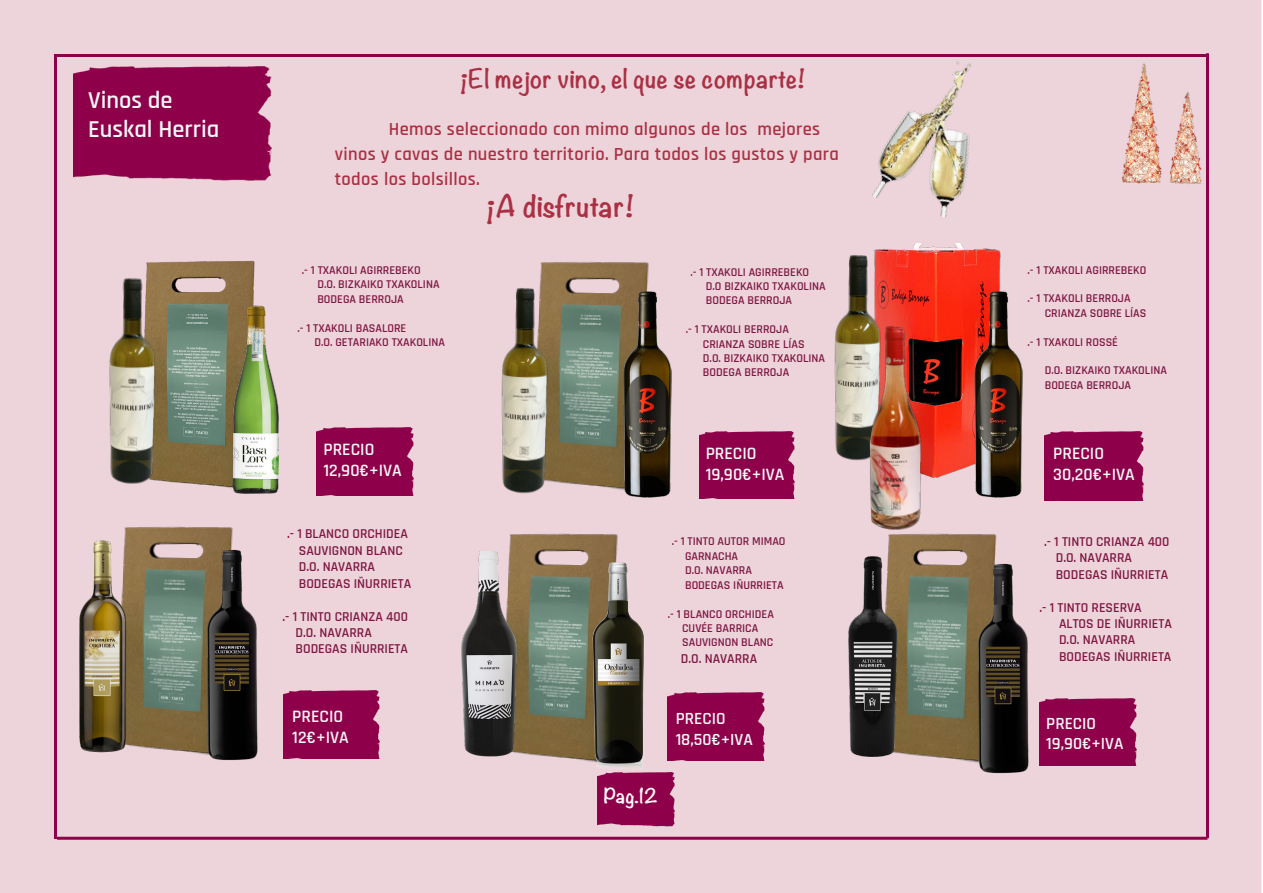
<style>
.page{position:relative;width:1263px;height:893px;background:#fff}
.page>*{position:absolute;margin:0;border:0;box-sizing:border-box;transform-origin:0 0}
.t1{font:700 27.3px "Noteworthy";letter-spacing:.005em;color:#ab3044}
.t2{font:600 24.45px "Rajdhani";color:#f6f7f7}
.t3{font:700 23.55px "Noteworthy";letter-spacing:.02em;color:#ab3044}
.t4{font:600 18.6px/24.9px "Rajdhani";letter-spacing:.02em;color:#ab3044}
.t5{font:700 18.15px "Noteworthy";color:#fefaf8}
.t6{font:600 17.55px "Rajdhani";color:#f6f7f7}
.t7{font:600 17.25px "Rajdhani";color:#f6f7f7}
.t8{font:600 13.65px "Rajdhani";color:#7f1743}
.t9{font:600 12px "Rajdhani";color:#7f1743}
</style>
<div class="page">
<div style="left:0;top:0;width:1261px;height:893px;background:#edd4da"></div>
<img style="left:115px;top:256px;width:178px;height:238px">
<img style="left:505px;top:256px;width:183px;height:241px">
<img style="left:474px;top:528px;width:183px;height:241px">
<img style="left:853px;top:528px;width:182px;height:241px">
<img style="left:583px;top:562px;width:68px;height:207px">
<div style="left:1044px;top:431px;width:100px;height:70px;background:#8e014a"></div>
<div style="left:699px;top:432px;width:95px;height:66px;background:#8e014a"></div>
<img style="left:89px;top:521px;width:183px;height:241px">
<div style="left:283px;top:691px;width:97px;height:67px;background:#8e014a"></div>
<img style="left:98px;top:273px;width:80px;height:219px">
<img style="left:623px;top:292px;width:49px;height:206px">
<img style="left:74px;top:66px;width:197px;height:116px">
<div style="left:668px;top:693px;width:97px;height:67px;background:#8e014a"></div>
<div style="left:1039px;top:698px;width:97px;height:68px;background:#8e014a"></div>
<img style="left:201px;top:550px;width:63px;height:213px">
<img style="left:66px;top:539px;width:78px;height:217px">
<img style="left:454px;top:552px;width:70px;height:208px">
<img style="left:846px;top:554px;width:52px;height:203px">
<img style="left:863px;top:45px;width:138px;height:176px">
<img style="left:227px;top:287px;width:66px;height:208px">
<img style="left:495px;top:283px;width:75px;height:214px">
<img style="left:867px;top:243px;width:136px;height:242px">
<img style="left:828px;top:250px;width:75px;height:214px">
<img style="left:859px;top:316px;width:70px;height:215px">
<img style="left:974px;top:292px;width:49px;height:206px">
<div style="left:317px;top:428px;width:96px;height:67px;background:#8e014a"></div>
<img style="left:972px;top:563px;width:62px;height:214px">
<hr style="left:54px;top:54px;width:3px;height:785px;background:#8e014a">
<hr style="left:1206px;top:53px;width:3px;height:785px;background:#8e014a">
<hr style="left:57px;top:837px;width:1150px;height:3px;background:#8e014a">
<hr style="left:57px;top:54px;width:1150px;height:3px;background:#8e014a">
<img style="left:597px;top:772px;width:77px;height:55px">
<img style="left:1114px;top:58px;width:92px;height:133px">
<p class="t2" style="left:88px;top:86px;width:86px">Vinos de</p>
<p class="t2" style="left:88px;top:115px;width:133px">Euskal Herria</p>
<p class="t3" style="left:460px;top:57px;width:347px">¡El mejor vino, el que se comparte!</p>
<p class="t4" style="left:335px;top:117px;width:506px;text-indent:54px">Hemos seleccionado con mimo algunos de los mejores vinos y cavas de nuestro territorio. Para todos los gustos y para todos los bolsillos.</p>
<p class="t1" style="left:486px;top:182px;width:149px">¡A disfrutar!</p>
<p class="t9" style="left:302px;top:263px;width:120px">.- 1 TXAKOLI AGIRREBEKO</p>
<p class="t9" style="left:317px;top:277px;width:124px">D.O. BIZKAIKO TXAKOLINA</p>
<p class="t9" style="left:317px;top:292px;width:88px">BODEGA BERROJA</p>
<p class="t9" style="left:297px;top:321px;width:110px">.- 1 TXAKOLI BASALORE</p>
<p class="t9" style="left:314px;top:335px;width:132px">D.O. GETARIAKO TXAKOLINA</p>
<p class="t6" style="left:323px;top:439px;width:52px">PRECIO</p>
<p class="t6" style="left:323px;top:460px;width:80px">12,90€+IVA</p>
<p class="t8" style="left:287px;top:526px;width:122px">.- 1 BLANCO ORCHIDEA</p>
<p class="t8" style="left:299px;top:542px;width:105px">SAUVIGNON BLANC</p>
<p class="t8" style="left:299px;top:559px;width:78px">D.O. NAVARRA</p>
<p class="t8" style="left:299px;top:575px;width:114px">BODEGAS IÑURRIETA</p>
<p class="t8" style="left:282px;top:608px;width:127px">.- 1 TINTO CRIANZA 400</p>
<p class="t8" style="left:296px;top:625px;width:78px">D.O. NAVARRA</p>
<p class="t8" style="left:296px;top:641px;width:114px">BODEGAS IÑURRIETA</p>
<p class="t6" style="left:292px;top:706px;width:52px">PRECIO</p>
<p class="t6" style="left:292px;top:727px;width:58px">12€+IVA</p>
<p class="t9" style="left:690px;top:265px;width:120px">.- 1 TXAKOLI AGIRREBEKO</p>
<p class="t9" style="left:706px;top:279px;width:121px">D.O BIZKAIKO TXAKOLINA</p>
<p class="t9" style="left:706px;top:293px;width:88px">BODEGA BERROJA</p>
<p class="t9" style="left:686px;top:322px;width:105px">.- 1 TXAKOLI BERROJA</p>
<p class="t9" style="left:703px;top:337px;width:103px">CRIANZA SOBRE LÍAS</p>
<p class="t9" style="left:703px;top:351px;width:124px">D.O. BIZKAIKO TXAKOLINA</p>
<p class="t9" style="left:703px;top:365px;width:88px">BODEGA BERROJA</p>
<p class="t6" style="left:706px;top:443px;width:52px">PRECIO</p>
<p class="t6" style="left:706px;top:464px;width:80px">19,90€+IVA</p>
<p class="t9" style="left:672px;top:534px;width:115px">.- 1 TINTO AUTOR MIMAO</p>
<p class="t9" style="left:685px;top:549px;width:55px">GARNACHA</p>
<p class="t9" style="left:685px;top:563px;width:68px">D.O. NAVARRA</p>
<p class="t9" style="left:685px;top:578px;width:100px">BODEGAS IÑURRIETA</p>
<p class="t9" style="left:668px;top:607px;width:108px">.- 1 BLANCO ORCHIDEA</p>
<p class="t9" style="left:682px;top:621px;width:78px">CUVÉE BARRICA</p>
<p class="t9" style="left:682px;top:635px;width:93px">SAUVIGNON BLANC</p>
<p class="t8" style="left:681px;top:650px;width:78px">D.O. NAVARRA</p>
<p class="t5" style="left:604px;top:780px;width:56px">Pag.12</p>
<p class="t7" style="left:676px;top:708px;width:51px">PRECIO</p>
<p class="t7" style="left:676px;top:729px;width:79px">18,50€+IVA</p>
<p class="t9" style="left:1027px;top:263px;width:120px">.- 1 TXAKOLI AGIRREBEKO</p>
<p class="t9" style="left:1027px;top:291px;width:105px">.- 1 TXAKOLI BERROJA</p>
<p class="t9" style="left:1045px;top:306px;width:103px">CRIANZA SOBRE LÍAS</p>
<p class="t9" style="left:1027px;top:335px;width:92px">.- 1 TXAKOLI ROSSÉ</p>
<p class="t9" style="left:1045px;top:363px;width:124px">D.O. BIZKAIKO TXAKOLINA</p>
<p class="t9" style="left:1045px;top:378px;width:88px">BODEGA BERROJA</p>
<p class="t6" style="left:1053px;top:443px;width:52px">PRECIO</p>
<p class="t6" style="left:1053px;top:464px;width:83px">30,20€+IVA</p>
<p class="t8" style="left:1044px;top:533px;width:127px">.- 1 TINTO CRIANZA 400</p>
<p class="t8" style="left:1056px;top:550px;width:78px">D.O. NAVARRA</p>
<p class="t8" style="left:1056px;top:566px;width:114px">BODEGAS IÑURRIETA</p>
<p class="t8" style="left:1039px;top:599px;width:104px">.- 1 TINTO RESERVA</p>
<p class="t8" style="left:1059px;top:615px;width:114px">ALTOS DE IÑURRIETA</p>
<p class="t8" style="left:1059px;top:632px;width:78px">D.O. NAVARRA</p>
<p class="t8" style="left:1059px;top:648px;width:114px">BODEGAS IÑURRIETA</p>
<p class="t7" style="left:1046px;top:713px;width:51px">PRECIO</p>
<p class="t7" style="left:1046px;top:733px;width:79px">19,90€+IVA</p>
</div>
